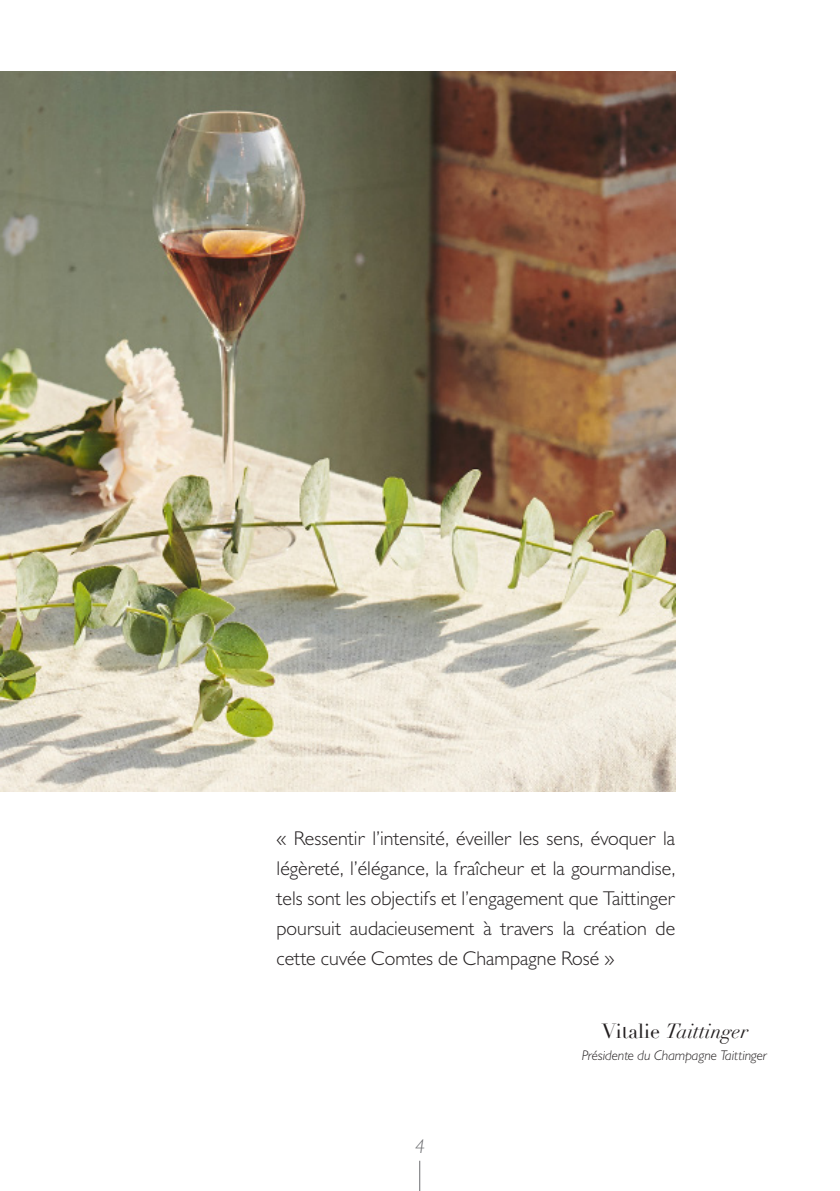
<style>
.page{position:relative;width:840px;height:1191px;background:#fff}
.page>*{position:absolute;margin:0;border:0;box-sizing:border-box;transform-origin:0 0}
.t1{font:300 20px/30px "Gill Sans";color:#231f20;text-align:justify}
.t2{font:italic 20px "Didot";color:#231f20}
.t3{font:italic 300 20px "Gill Sans";color:#6c6d70}
.t4{font:italic 300 14px "Gill Sans";color:#231f20}
.s1{font-style:normal}
</style>
<div class="page">
<hr style="left:419px;top:1160px;width:1px;height:31px;background:#6c6d70">
<img style="left:0;top:72px;width:675px;height:719px">
<p class="t1" style="left:276px;top:823px;width:400px">« Ressentir l’intensité, éveiller les sens, évoquer la légèreté, l’élégance, la fraîcheur et la gourmandise, tels sont les objectifs et l’engagement que Taittinger poursuit audacieusement à travers la création de cette cuvée Comtes de Champagne Rosé »</p>
<p class="t2" style="left:601px;top:1019px;width:148px"><span class="s1">Vitalie</span> Taittinger</p>
<p class="t3" style="left:414px;top:1134px;width:12px">4</p>
<p class="t4" style="left:581px;top:1047px;width:187px">Présidente du Champagne Taittinger</p>
</div>
